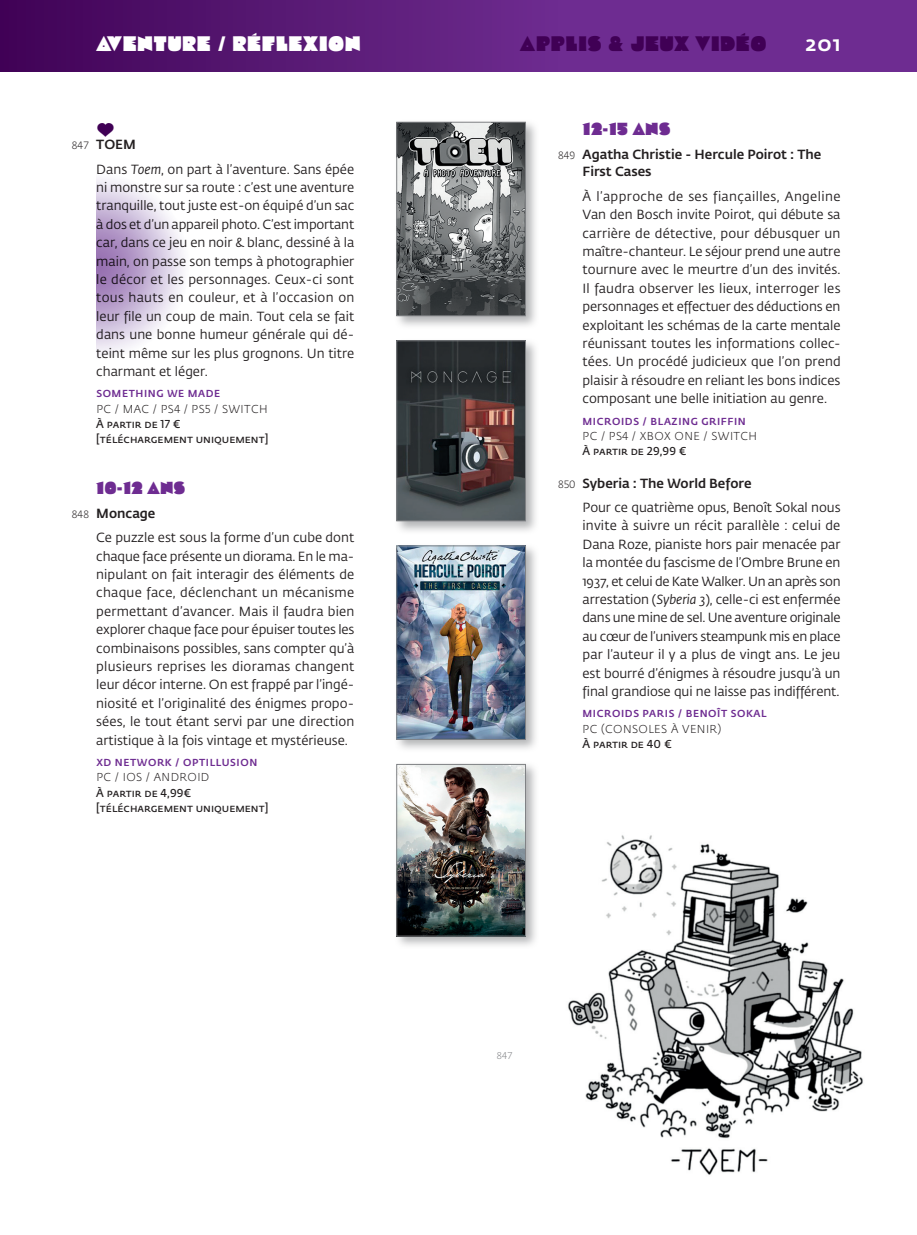
<style>
.page{position:relative;width:917px;height:1235px;background:#fff}
.page>*{position:absolute;margin:0;border:0;box-sizing:border-box;transform-origin:0 0}
.t1{font:21px "Cooter Deuce";letter-spacing:.05em;color:#fff}
.t2{font:21px "Cooter Deuce";letter-spacing:.05em;color:#400055}
.t3{font:500 21px "Fedra Sans Pro";color:#fff}
.t4{font:17.5px "Cooter Deuce";letter-spacing:.04em;color:#6e2c91}
.t5{font:14px "RLPE";color:#400055}
.t6{font:13.12px/18.4px "Fedra Sans Pro";color:#231f20;text-align:justify}
.t7{font:500 13.12px/17.5px "Fedra Sans Pro";color:#231f20}
.t8{font:600 11.38px/15.2px "Fedra Sans Pro";color:#231f20}
.t9{font:300 11.38px "Fedra Sans Pro";letter-spacing:.035em;color:#231f20}
.t10{font:500 10.15px "Fedra Sans Pro";letter-spacing:.06em;color:#6e2c91}
.t11{font:300 9.62px "Fedra Sans Pro";color:#808285}
.s1{font-weight:300;font-size:10.5px}
.s2{font-weight:500}
.s3{font-style:italic}
</style>
<div class="page">
<div style="left:558px;top:0;width:359px;height:71px;background:#6e2c91"></div>
<div style="left:0;top:0;width:558px;height:71px;background:linear-gradient(to right,#400356,#6e2d8f)"></div>
<div style="left:393px;top:761px;width:146px;height:189px;background:#808285;opacity:.6"></div>
<img style="left:399px;top:766px;width:124px;height:168px">
<div style="left:397px;top:764px;width:128px;height:172px;border:1px solid #808285"></div>
<div style="left:393px;top:542px;width:146px;height:211px;background:#808285;opacity:.6"></div>
<img style="left:399px;top:547px;width:124px;height:190px">
<div style="left:397px;top:545px;width:128px;height:194px;border:1px solid #808285"></div>
<div style="left:393px;top:337px;width:146px;height:197px;background:#808285;opacity:.6"></div>
<img style="left:399px;top:342px;width:124px;height:177px">
<div style="left:397px;top:340px;width:128px;height:181px;border:1px solid #808285"></div>
<div style="left:393px;top:119px;width:146px;height:210px;background:#808285;opacity:.6"></div>
<img style="left:399px;top:124px;width:124px;height:190px">
<div style="left:397px;top:122px;width:128px;height:194px;border:1px solid #808285"></div>
<img style="left:568px;top:835px;width:295px;height:340px">
<h1 class="t1" style="left:96px;top:32px;width:265px">AVENTURE / RÉFLEXION</h1>
<h1 class="t2" style="left:520px;top:32px;width:248px">APPLIS &amp; JEUX VIDÉO</h1>
<h1 class="t3" style="left:805px;top:27px;width:37px">201</h1>
<p class="t5" style="left:96px;top:122px;width:20px">a</p>
<p class="t6" style="left:96px;top:132px;width:259px;line-height:24.5px;text-indent:-25px"><span class="s1">847</span> <span class="s2">TOEM<br></span>Dans <span class="s3">Toem</span>, on part à l’aventure. Sans épée</p>
<p class="t6" style="left:96px;top:178px;width:260px">ni monstre sur sa route : c’est une aventure tranquille, tout juste est-on équipé d’un sac à dos et d’un appareil photo. C’est important car, dans ce jeu en noir &amp; blanc, dessiné à la main, on passe son temps à photographier le décor et les personnages. Ceux- ci sont tous hauts en couleur, et à l’occasion on leur file un coup de main. Tout cela se fait dans une bonne humeur générale qui dé&shy;teint même sur les plus grognons. Un titre charmant et léger.</p>
<p class="t10" style="left:96px;top:386px;width:125px">SOMETHING WE MADE</p>
<p class="t9" style="left:96px;top:401px;width:173px">PC / MAC / PS4 / PS5 / SWITCH</p>
<p class="t8" style="left:96px;top:416px;width:174px">À partir de 17 € [téléchargement uniquement]</p>
<h2 class="t4" style="left:96px;top:478px;width:90px">10-12 ANS</h2>
<p class="t6" style="left:96px;top:500px;width:259px;line-height:24.5px;text-indent:-25px"><span class="s1">848</span> <span class="s2">Moncage<br></span>Ce puzzle est sous la forme d’un cube dont</p>
<p class="t6" style="left:96px;top:546px;width:260px">chaque face présente un diorama. En le ma&shy;nipulant on fait interagir des éléments de chaque face, déclenchant un mécanisme permettant d’avancer. Mais il faudra bien explorer chaque face pour épuiser toutes les combinaisons possibles, sans compter qu’à plusieurs reprises les dioramas changent leur décor interne. On est frappé par l’ingé&shy;niosité et l’originalité des énigmes propo&shy;sées, le tout étant servi par une direction artistique à la fois vintage et mystérieuse.</p>
<p class="t10" style="left:96px;top:754px;width:163px">XD NETWORK / OPTILLUSION</p>
<p class="t9" style="left:96px;top:769px;width:115px">PC / IOS / ANDROID</p>
<p class="t8" style="left:96px;top:784px;width:174px">À partir de 4,99€ [téléchargement uniquement]</p>
<h2 class="t4" style="left:582px;top:119px;width:89px">12-15 ANS</h2>
<p class="t7" style="left:582px;top:145px;width:240px;text-indent:-25px"><span class="s1">849</span> Agatha Christie - Hercule Poirot : The<br>First Cases</p>
<p class="t6" style="left:582px;top:187px;width:260px">À l’approche de ses fiançailles, Angeline Van den Bosch invite Poirot, qui débute sa carrière de détective, pour débusquer un maître- chanteur. Le séjour prend une autre tournure avec le meurtre d’un des invités.<br>Il faudra observer les lieux, interroger les personnages et effectuer des déductions en exploitant les schémas de la carte mentale réunissant toutes les informations collec&shy;tées. Un procédé judicieux que l’on prend plaisir à résoudre en reliant les bons indices composant une belle initiation au genre.</p>
<p class="t10" style="left:582px;top:413px;width:165px">MICROIDS / BLAZING GRIFFIN</p>
<p class="t9" style="left:582px;top:428px;width:176px">PC / PS4 / XBOX ONE / SWITCH</p>
<p class="t8" style="left:582px;top:443px;width:106px">À partir de 29,99 €</p>
<p class="t6" style="left:582px;top:470px;width:259px;line-height:24.5px;text-indent:-25px"><span class="s1">850</span> <span class="s2">Syberia : The World Before<br></span>Pour ce quatrième opus, Benoît Sokal nous</p>
<p class="t6" style="left:582px;top:516px;width:260px">invite à suivre un récit parallèle : celui de Dana Roze, pianiste hors pair menacée par la montée du fascisme de l’Ombre Brune en 1937, et celui de Kate Walker. Un an après son arrestation (<span class="s3">Syberia 3</span>), celle- ci est enfermée dans une mine de sel. Une aventure originale au cœur de l’univers steampunk mis en place par l’auteur il y a plus de vingt ans. Le jeu est bourré d’énigmes à résoudre jusqu’à un final grandiose qui ne laisse pas indifférent.</p>
<p class="t10" style="left:582px;top:706px;width:186px">MICROIDS PARIS / BENOÎT SOKAL</p>
<p class="t9" style="left:582px;top:721px;width:140px">PC (CONSOLES À VENIR)</p>
<p class="t8" style="left:582px;top:735px;width:91px">À partir de 40 €</p>
<p class="t11" style="left:496px;top:1049px;width:18px">847</p>
</div>
